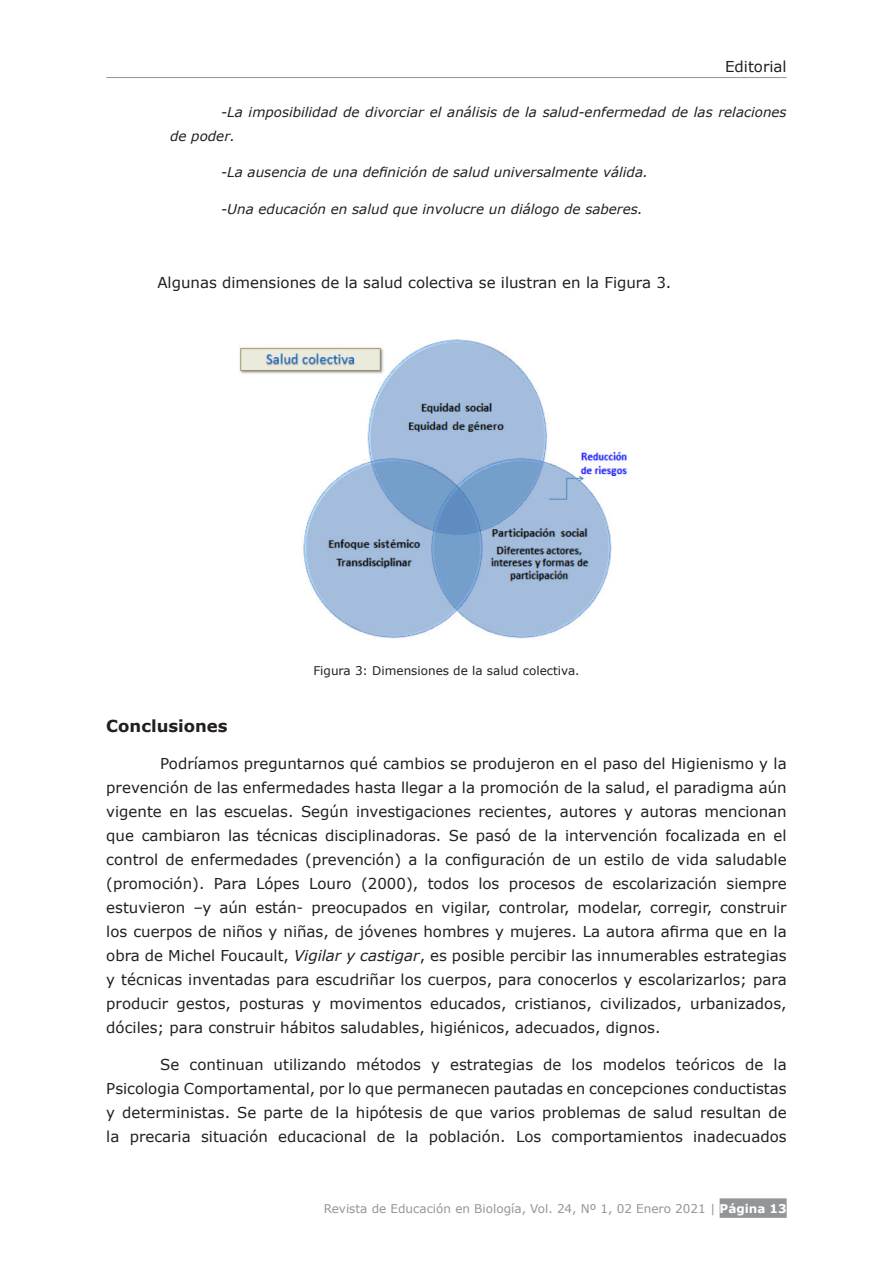
<style>
.page{position:relative;width:893px;height:1263px;background:#fff}
.page>*{position:absolute;margin:0;border:0;box-sizing:border-box;transform-origin:0 0}
.Titulo{font:700 16.5px "Verdana";color:#231f20}
.Base{font:15px/24px "Verdana";color:#231f20;text-align:justify}
.cita{font:italic 13.5px/24px "Verdana";color:#231f20}
.t1{font:12px "Verdana";color:#939598}
.Notas_al_pie{font:12px "Verdana";color:#231f20}
.s1{font-style:italic}
.s2{font-weight:700;color:#fff}
</style>
<div class="page">
<div style="left:720px;top:1198px;width:67px;height:20px;background:#939598"></div>
<hr style="left:106px;top:77px;width:681px;height:1px;background:#939598">
<img style="left:239px;top:339px;width:388px;height:300px">
<p class="Base" style="left:725px;top:55px;width:63px">Editorial</p>
<p class="cita" style="left:170px;top:100px;width:618px;text-indent:51px">-La imposibilidad de divorciar el análisis de la salud-enfermedad de las relaciones de poder.</p>
<p class="cita" style="left:221px;top:161px;width:428px">-La ausencia de una definición de salud universalmente válida.</p>
<p class="cita" style="left:221px;top:197px;width:423px">-Una educación en salud que involucre un diálogo de saberes.</p>
<p class="Base" style="left:157px;top:270px;width:516px">Algunas dimensiones de la salud colectiva se ilustran en la Figura 3.</p>
<p class="Notas_al_pie" style="left:313px;top:663px;width:268px">Figura 3: Dimensiones de la salud colectiva.</p>
<p class="Titulo" style="left:106px;top:715px;width:123px">Conclusiones</p>
<p class="Base" style="left:106px;top:751px;width:682px;text-indent:54px">Podríamos preguntarnos qué cambios se produjeron en el paso del Higienismo y la prevención de las enfermedades hasta llegar a la promoción de la salud, el paradigma aún vigente en las escuelas. Según investigaciones recientes, autores y autoras mencionan que cambiaron las técnicas disciplinadoras. Se pasó de la intervención focalizada en el control de enfermedades (prevención) a la configuración de un estilo de vida saludable (promoción). Para Lópes Louro (2000), todos los procesos de escolarización siempre estuvieron –y aún están- preocupados en vigilar, controlar, modelar, corregir, construir los cuerpos de niños y niñas, de jóvenes hombres y mujeres. La autora afirma que en la obra de Michel Foucault, <span class="s1">Vigilar y castigar</span>, es posible percibir las innumerables estrategias y técnicas inventadas para escudriñar los cuerpos, para conocerlos y escolarizarlos; para producir gestos, posturas y movimentos educados, cristianos, civilizados, urbanizados, dóciles; para construir hábitos saludables, higiénicos, adecuados, dignos.</p>
<p class="Base" style="left:106px;top:1052px;width:682px;text-indent:54px">Se continuan utilizando métodos y estrategias de los modelos teóricos de la Psicologia Comportamental, por lo que permanecen pautadas en concepciones conductistas y deterministas. Se parte de la hipótesis de que varios problemas de salud resultan de la precaria situación educacional de la población. Los comportamientos inadecuados</p>
<p class="t1" style="left:324px;top:1200px;width:464px">Revista de Educación en Biología, Vol. 24, Nº 1, 02 Enero 2021 | <span class="s2">Página 13</span></p>
</div>
